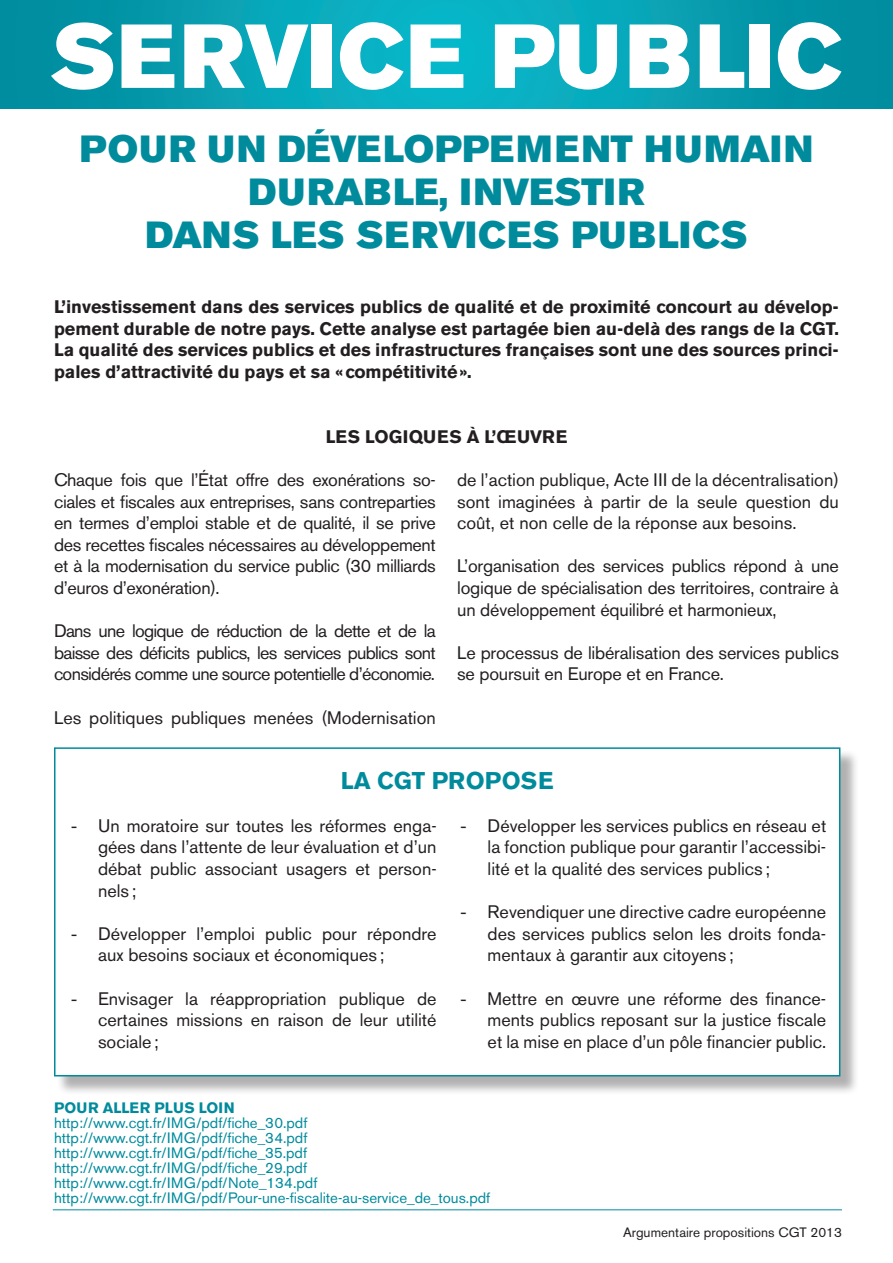
<style>
.page{position:relative;width:893px;height:1263px;background:#fff}
.page>*{position:absolute;margin:0;border:0;box-sizing:border-box;transform-origin:0 0}
.t1{font:89.7px "Akzidenz Grotesk BE Super";letter-spacing:.02em;color:#fff}
.t2{font:37.5px/43.2px "Akzidenz Grotesk BE Super";letter-spacing:.025em;color:#008b9d;text-align:center}
.t3{font:700 24px "Akzidenz Grotesk BE";color:#008b9d}
.t4{font:18px/21.6px "Akzidenz Grotesk BE";color:#231f20;text-align:justify}
.t5{font:700 18px/21.6px "Akzidenz Grotesk BE";color:#231f20;text-align:justify}
.t6{font:700 18px "Akzidenz Grotesk BE";letter-spacing:.04em;color:#231f20}
.t7{font:15px/15px "Akzidenz Grotesk BE";color:#008b9d}
.t8{font:700 15px "Akzidenz Grotesk BE";letter-spacing:.02em;color:#008b9d}
.t9{font:13.5px "Akzidenz Grotesk BE";color:#231f20}
.s1{font-family:"Arial"}
</style>
<div class="page">
<hr style="left:53px;top:1209px;width:789px;height:1px;background:#008b9d">
<svg style="left:0;top:0;width:893px;height:108px;background:#05a1b3"></svg>
<div style="left:56px;top:750px;width:803px;height:345px;background:#231f20;opacity:.35"></div>
<div style="left:55px;top:748px;width:785px;height:328px;background:#fff"></div>
<div style="left:54px;top:747px;width:786px;height:329px;border:2px solid #008b9d"></div>
<h1 class="t1" style="left:50px;top:4px;width:794px">SERVICE PUBLIC</h1>
<h2 class="t2" style="left:80px;top:128px;width:735px">POUR UN DÉVELOPPEMENT HUMAIN<br>DURABLE, INVESTIR<br>DANS LES SERVICES PUBLICS</h2>
<p class="t5" style="left:54px;top:296px;width:786px">L’investissement dans des services publics de qualité et de proximité concourt au dévelop&shy;pement durable de notre pays. Cette analyse est partagée bien au-delà des rangs de la CGT.<br>La qualité des services publics et des infrastructures françaises sont une des sources princi&shy;pales d’attractivité du pays et sa «compétitivité».</p>
<p class="t6" style="left:326px;top:426px;width:243px">Les logi ques à l’œuvre</p>
<p class="t4" style="left:54px;top:469px;width:383px">Chaque fois que l’État offre des exonérations so&shy;ciales et fiscales aux entreprises, sans contreparties en termes d’emploi stable et de qualité, il se prive des recettes fiscales nécessaires au développement et à la modernisation du service public (30 milliards d’euros d’exonération).</p>
<p class="t4" style="left:54px;top:620px;width:383px">Dans une logique de réduction de la dette et de la baisse des déficits publics, les services publics sont considérés comme une source potentielle d’économie.</p>
<p class="t4" style="left:54px;top:707px;width:383px">Les politiques publiques menées (Modernisation</p>
<p class="t4" style="left:457px;top:469px;width:383px">de l’action publique, Acte III de la décentralisation) sont imaginées à partir de la seule question du coût, et non celle de la réponse aux besoins.</p>
<p class="t4" style="left:457px;top:555px;width:383px">L’organisation des services publics répond à une logique de spécialisation des territoires, contraire à un développement équilibré et harmonieux,</p>
<p class="t4" style="left:457px;top:642px;width:383px">Le processus de libéralisation des services publics se poursuit en Europe et en France.</p>
<h3 class="t3" style="left:341px;top:766px;width:215px">La CGT propos e</h3>
<p class="t4" style="left:98px;top:815px;width:340px;text-indent:-27px"><span class="s1">-</span> Un moratoire sur toutes les réformes enga&shy;gées dans l’attente de leur évaluation et d’un débat public associant usagers et person&shy;nels ;</p>
<p class="t4" style="left:98px;top:923px;width:340px;text-indent:-27px"><span class="s1">-</span> Développer l’emploi public pour répondre aux besoins sociaux et économiques ;</p>
<p class="t4" style="left:98px;top:987px;width:340px;text-indent:-27px"><span class="s1">-</span> Envisager la réappropriation publique de certaines missions en raison de leur utilité sociale;</p>
<p class="t4" style="left:488px;top:815px;width:340px;text-indent:-27px"><span class="s1">-</span> Développer les services publics en réseau et la fonction publique pour garantir l’accessibi&shy;lité et la qualité des services publics ;</p>
<p class="t4" style="left:488px;top:901px;width:340px;text-indent:-27px"><span class="s1">-</span> Revendiquer une directive cadre européenne des services publics selon les droits fonda&shy;mentaux à garantir aux citoyens ;</p>
<p class="t4" style="left:488px;top:987px;width:340px;text-indent:-27px"><span class="s1">-</span> Mettre en œuvre une réforme des finance&shy;ments publics reposant sur la justice fiscale et la mise en place d’un pôle financier public.</p>
<p class="t8" style="left:54px;top:1099px;width:182px">Pour aller plus loin</p>
<p class="t7" style="left:54px;top:1115px;width:438px">http://www.cgt.fr/IMG/pdf/fiche_30.pdf http://www.cgt.fr/IMG/pdf/fiche_34.pdf http://www.cgt.fr/IMG/pdf/fiche_35.pdf http://www.cgt.fr/IMG/pdf/fiche_29.pdf http://www.cgt.fr/IMG/pdf/Note_134.pdf http://www.cgt.fr/IMG/pdf/Pour-une-fiscalite-au-service_de_tous.pdf</p>
<p class="t9" style="left:623px;top:1224px;width:220px">Argumentaire propositions CGT 2013</p>
</div>
